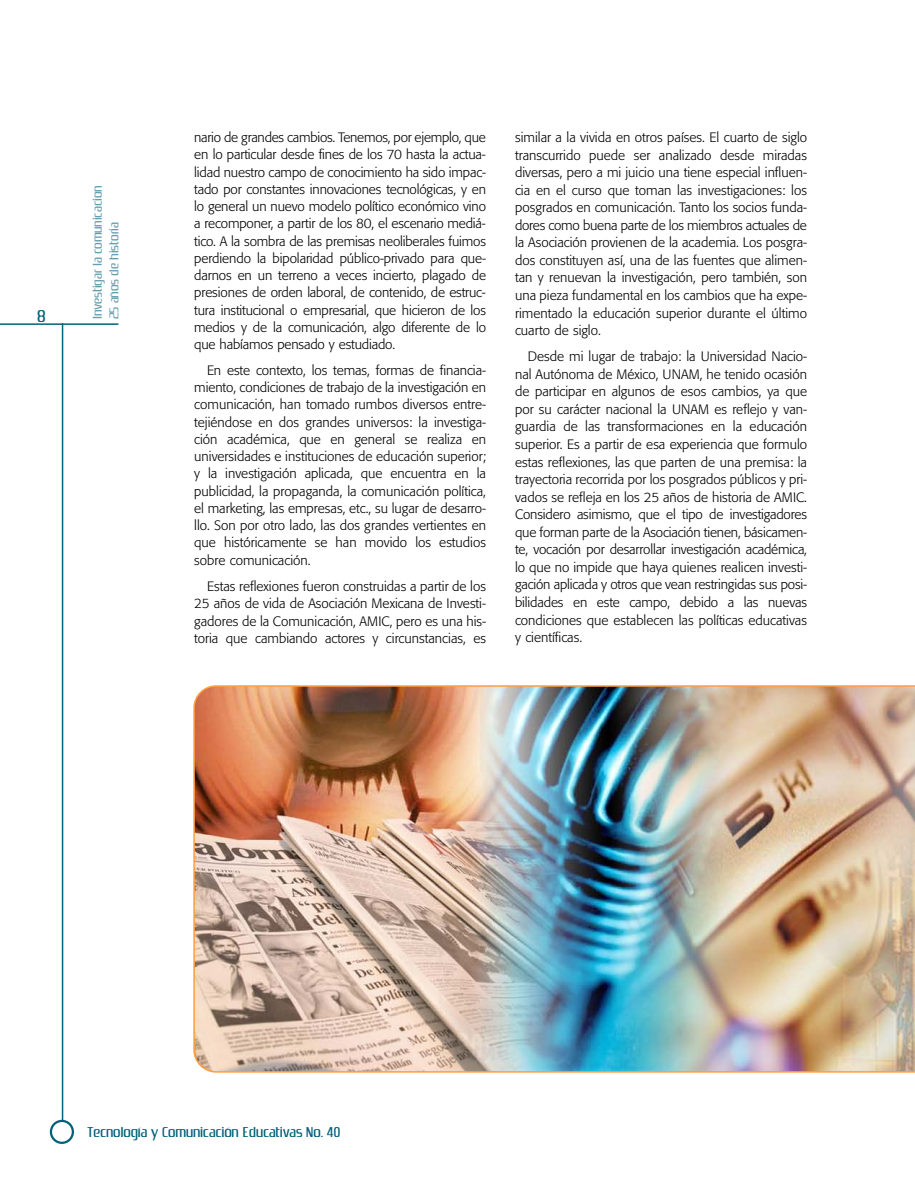
<style>
.page{position:relative;width:915px;height:1191px;background:#fff}
.page>*{position:absolute;margin:0;border:0;box-sizing:border-box;transform-origin:0 0}
.t1{font:18px "Zrnic";color:#006178}
.t2{font:15px "Zrnic";color:#006178}
.t3{font:300 13.5px/17.5px "Formata";color:#000;text-align:justify}
.t4{font:13.5px/16.5px "Zrnic";color:#66a0ae}
</style>
<div class="page">
<hr style="left:0;top:323px;width:118px;height:2px;background:#006178">
<svg style="left:50px;top:1119px;width:24px;height:25px"></svg>
<hr style="left:62px;top:323px;width:1px;height:797px;background:#006178">
<img style="left:193px;top:685px;width:721px;height:387px">
<h1 class="t1" style="left:37px;top:307px;width:10px">8</h1>
<p class="t4" style="left:90px;top:319px;width:135px;rotate:-90deg">Investigar la comunicacion<br>25 años de historia</p>
<p class="t3" style="left:194px;top:130px;width:293px">nario de grandes cambios. Tenemos, por ejemplo, que en lo particular desde fines de los 70 hasta la actua&shy;lidad nuestro campo de conocimiento ha sido impac&shy;tado por constantes innovaciones tecnológicas, y en lo general un nuevo modelo político económico vino a recomponer, a partir de los 80, el escenario mediá&shy;tico. A la sombra de las premisas neoliberales fuimos perdiendo la bipolaridad público-privado para que&shy;darnos en un terreno a veces incierto, plagado de presiones de orden laboral, de contenido, de estruc&shy;tura institucional o empresarial, que hicieron de los medios y de la comunicación, algo diferente de lo que habíamos pensado y estudiado.</p>
<p class="t3" style="left:194px;top:362px;width:293px;text-indent:13px">En este contexto, los temas, formas de financia&shy;miento, condiciones de trabajo de la investigación en comunicación, han tomado rumbos diversos entre&shy;tejiéndose en dos grandes universos: la investiga&shy;ción académica, que en general se realiza en universidades e instituciones de educación superior; y la investigación aplicada, que encuentra en la publicidad, la propaganda, la comunicación política, el marketing, las empresas, etc., su lugar de desarro&shy;llo. Son por otro lado, las dos grandes vertientes en que históricamente se han movido los estudios sobre comunicación.</p>
<p class="t3" style="left:194px;top:578px;width:293px;text-indent:13px">Estas reflexiones fueron construidas a partir de los 25 años de vida de Asociación Mexicana de Investi&shy;gadores de la Comunicación, AMIC, pero es una his&shy;toria que cambiando actores y circunstancias, es</p>
<p class="t3" style="left:515px;top:130px;width:293px">similar a la vivida en otros países. El cuarto de siglo transcurrido puede ser analizado desde miradas diversas, pero a mi juicio una tiene especial influen&shy;cia en el curso que toman las investigaciones: los posgrados en comunicación. Tanto los socios funda&shy;dores como buena parte de los miembros actuales de la Asociación provienen de la academia. Los posgra&shy;dos constituyen así, una de las fuentes que alimen&shy;tan y renuevan la investigación, pero también, son una pieza fundamental en los cambios que ha expe&shy;rimentado la educación superior durante el último cuarto de siglo.</p>
<p class="t3" style="left:515px;top:349px;width:293px;text-indent:13px">Desde mi lugar de trabajo: la Universidad Nacio&shy;nal Autónoma de México, UNAM, he tenido ocasión de participar en algunos de esos cambios, ya que por su carácter nacional la UNAM es reflejo y van&shy;guardia de las transformaciones en la educación superior. Es a partir de esa experiencia que formulo estas reflexiones, las que parten de una premisa: la trayectoria recorrida por los posgrados públicos y pri&shy;vados se refleja en los 25 años de historia de AMIC.<br>Considero asimismo, que el tipo de investigadores que forman parte de la Asociación tienen, básicamen&shy;te, vocación por desarrollar investigación académica, lo que no impide que haya quienes realicen investi&shy;gación aplicada y otros que vean restringidas sus posi&shy;bilidades en este campo, debido a las nuevas condiciones que establecen las políticas educativas y científicas.</p>
<p class="t2" style="left:87px;top:1124px;width:254px">Tecnología y Comunicación Educativas No. 40</p>
</div>
